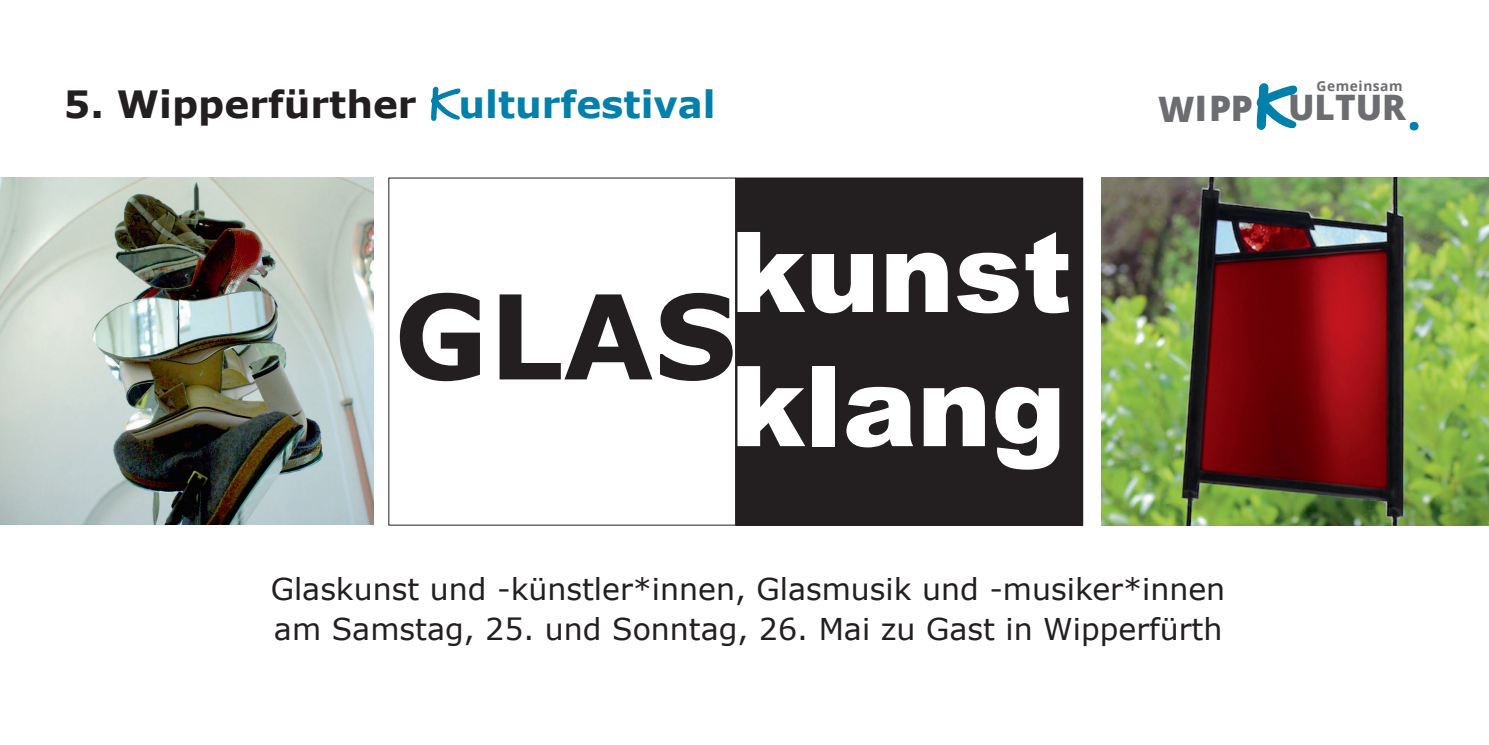
<style>
.page{position:relative;width:1489px;height:745px;background:#fff}
.page>*{position:absolute;margin:0;border:0;box-sizing:border-box;transform-origin:0 0}
.t1{font:700 116.75px "Verdana";color:#231f20}
.t2{font:900 111.75px/134px "Arial";color:#fff}
.t3{font:58.5px "Marydale";color:#0080ab}
.t4{font:700 37.5px "Verdana";color:#231f20}
.t5{font:800 35px "Open Sans";color:#6c6d70}
.t6{font:30px/40px "Verdana";color:#231f20}
.t7{font:700 13.75px "Open Sans";letter-spacing:.04em;color:#6c6d70}
.s1{font-family:"Marydale";font-weight:400;font-size:45px;color:#0080ab}
.s2{color:#0080ab}
.s3{font-weight:700;font-size:51.5px;color:#0080ab}
</style>
<div class="page">
<div style="left:735px;top:178px;width:347px;height:347px;background:#231f20"></div>
<div style="left:735px;top:178px;width:347px;height:347px;border:1px solid #231f20"></div>
<svg style="left:431px;top:86px;width:30px;height:35px"></svg>
<svg style="left:1256px;top:83px;width:42px;height:47px"></svg>
<img style="left:0;top:177px;width:373px;height:347px">
<img style="left:1101px;top:177px;width:387px;height:347px">
<p class="t4" style="left:64px;top:80px;width:653px">5. Wipperfürther <span class="s1">K</span><span class="s2">ulturfestival</span></p>
<h2 class="t2" style="left:730px;top:201px;width:343px">kunst klang</h2>
<h1 class="t1" style="left:394px;top:261px;width:344px">GLAS</h1>
<h3 class="t3" style="left:1255px;top:71px;width:39px">K</h3>
<p class="t7" style="left:1316px;top:77px;width:87px">Gemeinsam</p>
<p class="t5" style="left:1157px;top:81px;width:265px">WIPP ULTUR<span class="s3">.</span></p>
<p class="t6" style="left:271px;top:569px;width:955px">Glaskunst und -künstler*innen, Glasmusik und -musiker*innen am Samstag, 25. und Sonntag, 26. Mai zu Gast in Wipperfürth</p>
</div>
